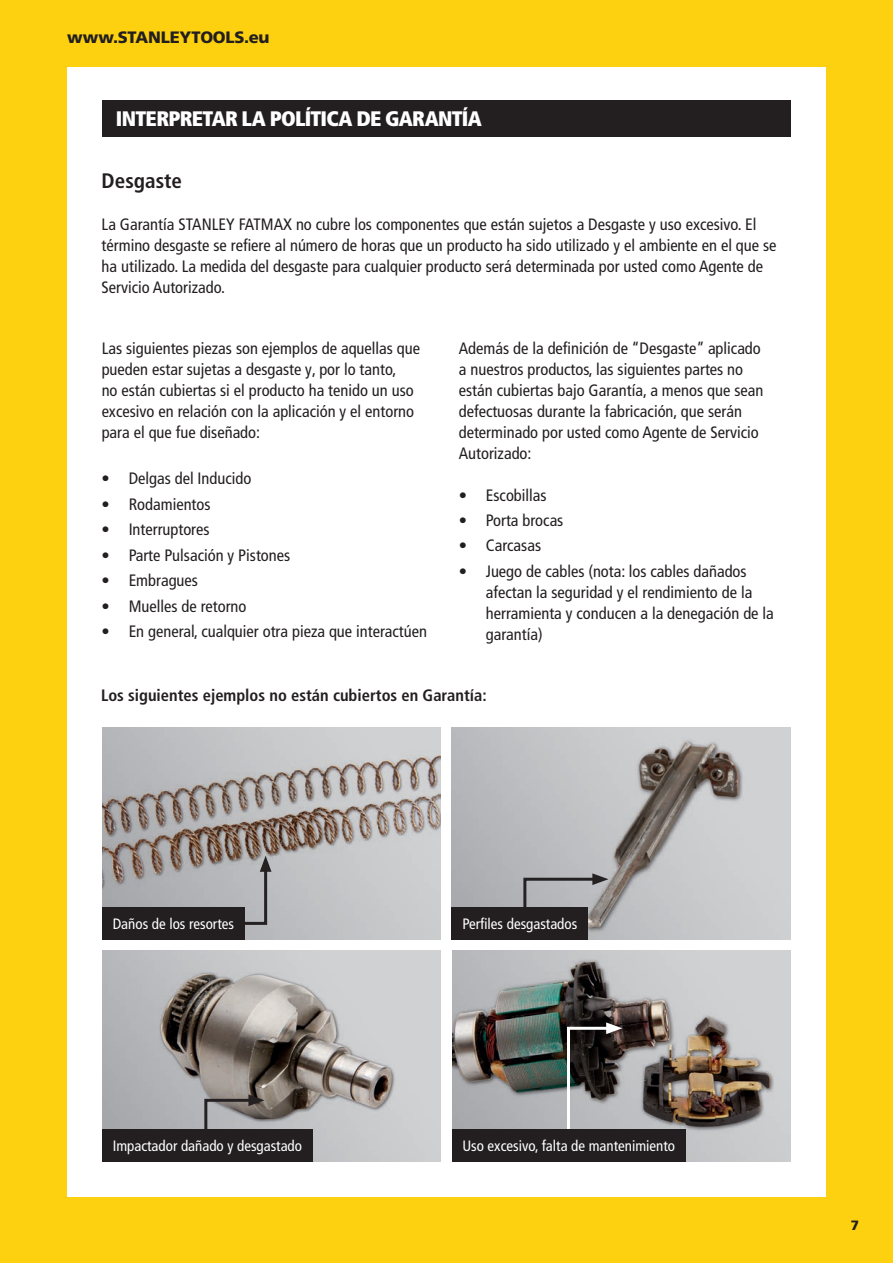
<style>
.page{position:relative;width:893px;height:1263px;background:#fdd10f}
.page>*{position:absolute;margin:0;border:0;box-sizing:border-box;transform-origin:0 0}
.Product_Desc_Header{font:900 condensed 21px "Frutiger LT Pro";letter-spacing:-.03em;color:#fff}
.t1{font:700 condensed 21px "Frutiger LT Pro";color:#231f20}
.Body_Copy{font:condensed 16.5px/21px "Frutiger LT Pro";color:#231f20}
.Body_Copy-2{font:700 condensed 16.5px "Frutiger LT Pro";color:#231f20}
.t2{font:900 16.5px "Frutiger LT Pro";letter-spacing:-.015em;color:#231f20}
.t3{font:condensed 15px "Frutiger LT Pro";color:#fff}
.t4{font:900 13.5px "Frutiger LT Pro";color:#231f20}
</style>
<div class="page">
<div style="left:67px;top:67px;width:758px;height:1129px;background:#fff"></div>
<div style="left:102px;top:100px;width:688px;height:36px;background:#231f20"></div>
<img style="left:102px;top:728px;width:339px;height:212px">
<img style="left:452px;top:951px;width:338px;height:211px">
<img style="left:102px;top:951px;width:338px;height:211px">
<img style="left:452px;top:728px;width:338px;height:211px">
<svg style="left:206px;top:856px;width:65px;height:70px;background:#a8a7aa"></svg>
<svg style="left:522px;top:873px;width:86px;height:65px;background:#a1a0a2"></svg>
<svg style="left:565px;top:1022px;width:57px;height:107px;background:#656463"></svg>
<div style="left:102px;top:907px;width:143px;height:33px;background:#231f20"></div>
<div style="left:452px;top:907px;width:136px;height:32px;background:#231f20"></div>
<svg style="left:203px;top:1094px;width:62px;height:35px;background:#8c8988"></svg>
<div style="left:102px;top:1129px;width:211px;height:33px;background:#231f20"></div>
<div style="left:452px;top:1129px;width:234px;height:33px;background:#231f20"></div>
<p class="t2" style="left:67px;top:27px;width:204px">www.STANLEYTOOLS.eu</p>
<p class="Product_Desc_Header" style="left:116px;top:105px;width:367px">INTERPRETAR LA POLÍTICA DE GARANTÍA</p>
<p class="t1" style="left:102px;top:168px;width:82px">Desgaste</p>
<p class="Body_Copy" style="left:102px;top:214px;width:676px">La Garantía STANLEY FATMAX no cubre los componentes que están sujetos a Desgaste y uso excesivo. El término desgaste se refiere al número de horas que un producto ha sido utilizado y el ambiente en el que se ha utilizado. La medida del desgaste para cualquier producto será determinada por usted como Agente de Servicio Autorizado.</p>
<p class="Body_Copy" style="left:102px;top:338px;width:320px">Las siguientes piezas son ejemplos de aquellas que pueden estar sujetas a desgaste y, por lo tanto,<br>no están cubiertas si el producto ha tenido un uso excesivo en relación con la aplicación y el entorno para el que fue diseñado:</p>
<p class="Body_Copy" style="left:102px;top:468px;width:151px">• Delgas del Inducido</p>
<p class="Body_Copy" style="left:102px;top:494px;width:110px">• Rodamientos</p>
<p class="Body_Copy" style="left:102px;top:519px;width:109px">• Interruptores</p>
<p class="Body_Copy" style="left:102px;top:545px;width:190px">• Parte Pulsación y Pistones</p>
<p class="Body_Copy" style="left:102px;top:570px;width:98px">• Embragues</p>
<p class="Body_Copy" style="left:102px;top:596px;width:146px">• Muelles de retorno</p>
<p class="Body_Copy" style="left:102px;top:621px;width:327px">• En general, cualquier otra pieza que interactúen</p>
<p class="Body_Copy" style="left:459px;top:338px;width:306px">Además de la definición de “Desgaste” aplicado a nuestros productos, las siguientes partes no están cubiertas bajo Garantía, a menos que sean defectuosas durante la fabricación, que serán determinado por usted como Agente de Servicio Autorizado:</p>
<p class="Body_Copy" style="left:459px;top:485px;width:89px">• Escobillas</p>
<p class="Body_Copy" style="left:459px;top:510px;width:106px">• Porta brocas</p>
<p class="Body_Copy" style="left:459px;top:535px;width:84px">• Carcasas</p>
<p class="Body_Copy" style="left:486px;top:561px;width:290px;text-indent:-27px">• Juego de cables (nota: los cables dañados afectan la seguridad y el rendimiento de la herramienta y conducen a la denegación de la garantía)</p>
<p class="Body_Copy-2" style="left:101px;top:686px;width:387px">Los siguientes ejemplos no están cubiertos en Garantía:</p>
<p class="t3" style="left:113px;top:915px;width:123px">Daños de los resortes</p>
<p class="t3" style="left:462px;top:915px;width:116px">Perfiles desgastados</p>
<p class="t3" style="left:113px;top:1137px;width:191px">Impactador dañado y desgastado</p>
<p class="t3" style="left:462px;top:1137px;width:214px">Uso excesivo, falta de mantenimiento</p>
<p class="t4" style="left:851px;top:1217px;width:10px">7</p>
</div>
